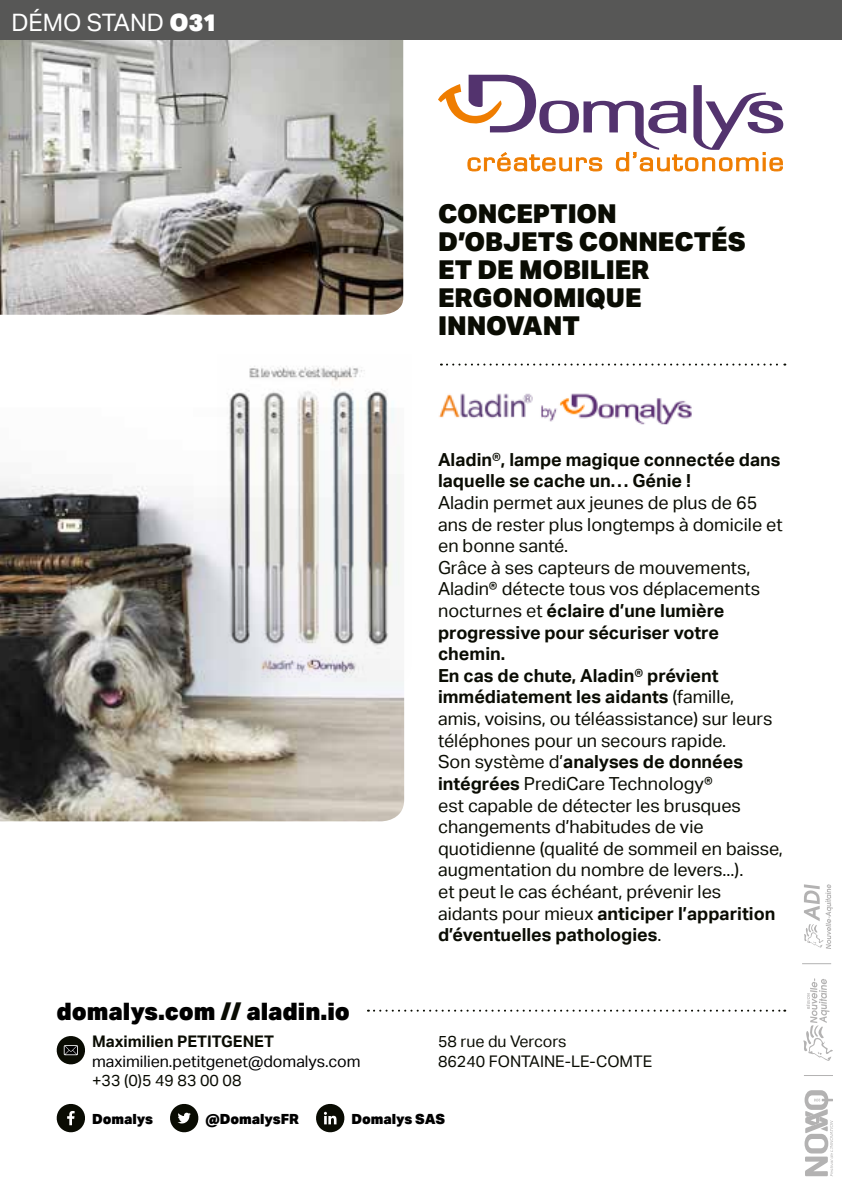
<style>
.page{position:relative;width:842px;height:1191px;background:#fff}
.page>*{position:absolute;margin:0;border:0;box-sizing:border-box;transform-origin:0 0}
.t1{font:900 26px/28px "Aktiv Grotesk";color:#0a0c03}
.t2{font:900 24px "Aktiv Grotesk";letter-spacing:-.005em;color:#000}
.t3{font:24px "Aktiv Grotesk";color:#fff}
.t4{font:18px/21.6px "Aktiv Grotesk";color:#0a0c03}
.t5{font:700 18px/21.6px "Aktiv Grotesk";color:#0a0c03}
.t6{font:16px/19.2px "Aktiv Grotesk";color:#0a0c03}
.t7{font:16px "Aktiv Grotesk";color:#000}
.t8{font:700 16px "Aktiv Grotesk";color:#0a0c03}
.t9{font:900 14px "Aktiv Grotesk";letter-spacing:-.005em;color:#000}
.s1{font-weight:900}
.s2{color:#0a0c03}
.s3{font-weight:700}
</style>
<div class="page">
<svg style="left:802px;top:884px;width:31px;height:293px"></svg>
<svg style="left:438px;top:75px;width:345px;height:96px"></svg>
<svg style="left:368px;top:1009px;width:417px;height:2px"></svg>
<svg style="left:56px;top:1036px;width:29px;height:29px"></svg>
<svg style="left:441px;top:363px;width:344px;height:2px"></svg>
<img style="left:0;top:40px;width:403px;height:275px">
<img style="left:438px;top:394px;width:254px;height:30px">
<svg style="left:56px;top:1104px;width:29px;height:29px"></svg>
<svg style="left:170px;top:1104px;width:29px;height:29px"></svg>
<svg style="left:316px;top:1104px;width:29px;height:29px"></svg>
<img style="left:0;top:481px;width:404px;height:340px">
<img style="left:217px;top:366px;width:187px;height:316px">
<div style="left:0;top:0;width:842px;height:40px;background:#575756"></div>
<h2 class="t3" style="left:11px;top:8px;width:207px">DÉMO STAND <span class="s1">O31</span></h2>
<h2 class="t2" style="left:57px;top:995px;width:295px">domalys.com <span class="s2">//</span> aladin.io</h2>
<p class="t8" style="left:92px;top:1032px;width:183px">Maximilien PETITGENET</p>
<p class="t7" style="left:92px;top:1051px;width:270px">maximilien.petitgenet@domalys.com</p>
<p class="t6" style="left:92px;top:1070px;width:151px">+33 (0)5 49 83 00 08</p>
<h1 class="t1" style="left:438px;top:199px;width:309px">CONCEPTION<br>D’OBJETS CONNECTÉS<br>ET DE MOBILIER<br>ERGONOMIQUE<br>INNOVANT</h1>
<p class="t5" style="left:438px;top:449px;width:344px">Aladin®, lampe magique connectée dans laquelle se cache un… Génie !</p>
<p class="t4" style="left:438px;top:492px;width:346px">Aladin permet aux jeunes de plus de 65 ans de rester plus longtemps à domicile et en bonne santé.<br>Grâce à ses capteurs de mouvements, Aladin® détecte tous vos déplacements nocturnes et <span class="s3">éclaire d’une lumière progressive pour sécuriser votre chemin.<br>En cas de chute, Aladin® prévient immédiatement les aidants</span> (famille,<br>amis, voisins, ou téléassistance) sur leurs téléphones pour un secours rapide.<br>Son système d’<span class="s3">analyses de données intégrées</span> PrediCare Technology®<br>est capable de détecter les brusques changements d’habitudes de vie quotidienne (qualité de sommeil en baisse, augmentation du nombre de levers...).<br>et peut le cas échéant, prévenir les aidants pour mieux <span class="s3">anticiper l’apparition d’éventuelles pathologies</span>.</p>
<p class="t6" style="left:438px;top:1032px;width:216px">58 rue du Vercors<br>86240 FONTAINE-LE-COMTE</p>
<p class="t9" style="left:92px;top:1109px;width:62px">Domalys</p>
<p class="t9" style="left:205px;top:1109px;width:95px">@DomalysFR</p>
<p class="t9" style="left:351px;top:1109px;width:95px">Domalys SAS</p>
</div>
